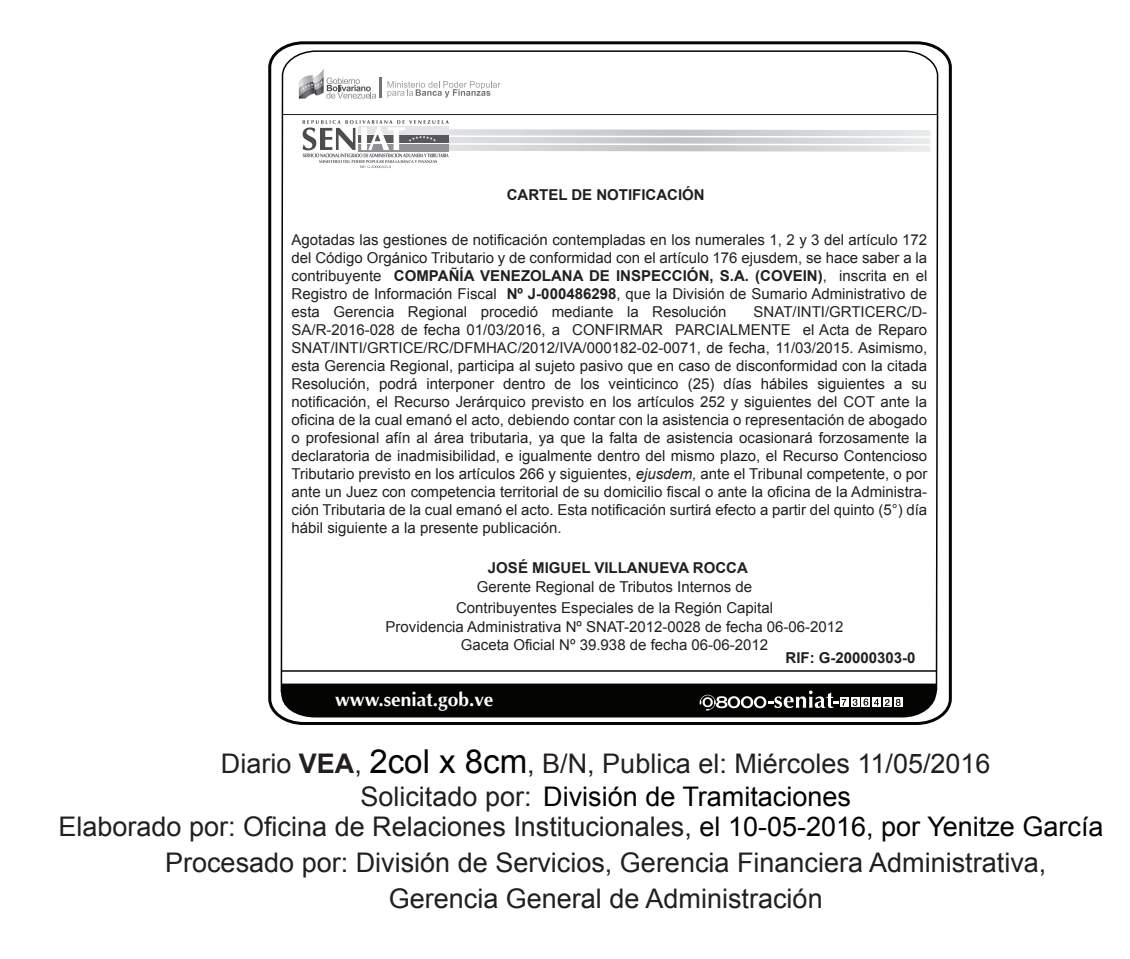
<style>
.page{position:relative;width:1130px;height:959px;background:#fff}
.page>*{position:absolute;margin:0;border:0;box-sizing:border-box;transform-origin:0 0}
.t1{font:27px/33px "Arial";color:#231f20;text-align:center}
.t2{font:700 19.2px "Optima";color:#fff}
.t3{font:15px/18px "Arial";color:#231f20;text-align:center}
.t4{font:700 15px "Arial";color:#231f20}
.s1{font-weight:700}
.s2{font-style:italic}
.s3{font-size:33px;color:#040503}
.s4{color:#000001}
.s5{color:#040503}
</style>
<div class="page">
<svg style="left:268px;top:41px;width:684px;height:684px"></svg>
<svg style="left:280px;top:50px;width:659px;height:666px"></svg>
<hr style="left:281px;top:670px;width:655px;height:1px;background:#040503">
<svg style="left:299px;top:69px;width:77px;height:30px"></svg>
<img style="left:379px;top:77px;width:2px;height:21px">
<svg style="left:387px;top:81px;width:113px;height:17px"></svg>
<svg style="left:302px;top:120px;width:628px;height:48px"></svg>
<svg style="left:280px;top:683px;width:656px;height:34px;background:#191a18"></svg>
<p class="t4" style="left:506px;top:185px;width:200px">CARTEL DE NOTIFICACIÓN</p>
<p class="t3" style="left:291px;top:231px;width:637px;text-align:justify">Agotadas las gestiones de notificación contempladas en los numerales 1, 2 y 3 del artículo 172 del Código Orgánico Tributario y de conformidad con el artículo 176 ejusdem, se hace saber a la contribuyente <span class="s1">COMPAÑÍA VENEZOLANA DE INSPECCIÓN, S.A. (COVEIN)</span>, inscrita en el Registro de Información Fiscal <span class="s1">Nº J-000486298</span>, que la División de Sumario Administrativo de esta Gerencia Regional procedió mediante la Resolución</p>
<p class="t3" style="left:291px;top:303px;width:637px;text-align:justify;text-indent:462px">SNAT/INTI/GRTICERC/D-SA/R-2016-028 de fecha 01/03/2016, a CONFIRMAR PARCIALMENTE el Acta de Reparo SNAT/INTI/GRTICE/RC/DFMHAC/2012/IVA/000182-02-0071, de fecha, 11/03/2015. Asimismo, esta Gerencia Regional, participa al sujeto pasivo que en caso de disconformidad con la citada Resolución, podrá interponer dentro de los veinticinco (25) días hábiles siguientes a su notificación, el Recurso Jerárquico previsto en los artículos 252 y siguientes del COT ante la oficina de la cual emanó el acto, debiendo contar con la asistencia o representación de abogado o profesional afín al área tributaria, ya que la falta de asistencia ocasionará forzosamente la declaratoria de inadmisibilidad, e igualmente dentro del mismo plazo, el Recurso Contencioso Tributario previsto en los artículos 266 y siguientes, <span class="s2">ejusdem,</span> ante el Tribunal competente, o por ante un Juez con competencia territorial de su domicilio fiscal o ante la oficina de la Administra&shy;ción Tributaria de la cual emanó el acto. Esta notificación surtirá efecto a partir del quinto (5°) día hábil siguiente a la presente publicación.</p>
<p class="t4" style="left:488px;top:557px;width:261px">JOSÉ MIGUEL VILLANUEVA ROCCA</p>
<p class="t3" style="left:456px;top:576px;width:318px;line-height:21px">Gerente Regional de Tributos Internos de<br>Contribuyentes Especiales de la Región Capital</p>
<p class="t3" style="left:385px;top:618px;width:459px">Providencia Administrativa Nº SNAT-2012-0028 de fecha 06-06-2012<br>Gaceta Oficial Nº 39.938 de fecha 06-06-2012</p>
<p class="t4" style="left:785px;top:647px;width:132px">RIF: G-20000303-0</p>
<p class="t2" style="left:335px;top:689px;width:160px">www.seniat.gob.ve</p>
<h1 class="t1" style="left:221px;top:747px;width:771px">Diario <span class="s1">VEA</span>, <span class="s3">2col x 8cm</span>, B/N, Publica el: Miércoles 11/05/2016<br>Solicitado por: <span class="s4">División de Tramitaciones</span></h1>
<h1 class="t1" style="left:58px;top:810px;width:1046px">Elaborado por: Oficina de Relaciones Institucionales, <span class="s5">el 10-05-2016, por Yenitze García</span></h1>
<h1 class="t1" style="left:165px;top:846px;width:882px">Procesado por: División de Servicios, Gerencia Financiera Administrativa,</h1>
<h1 class="t1" style="left:389px;top:882px;width:435px">Gerencia General de Administración</h1>
</div>
